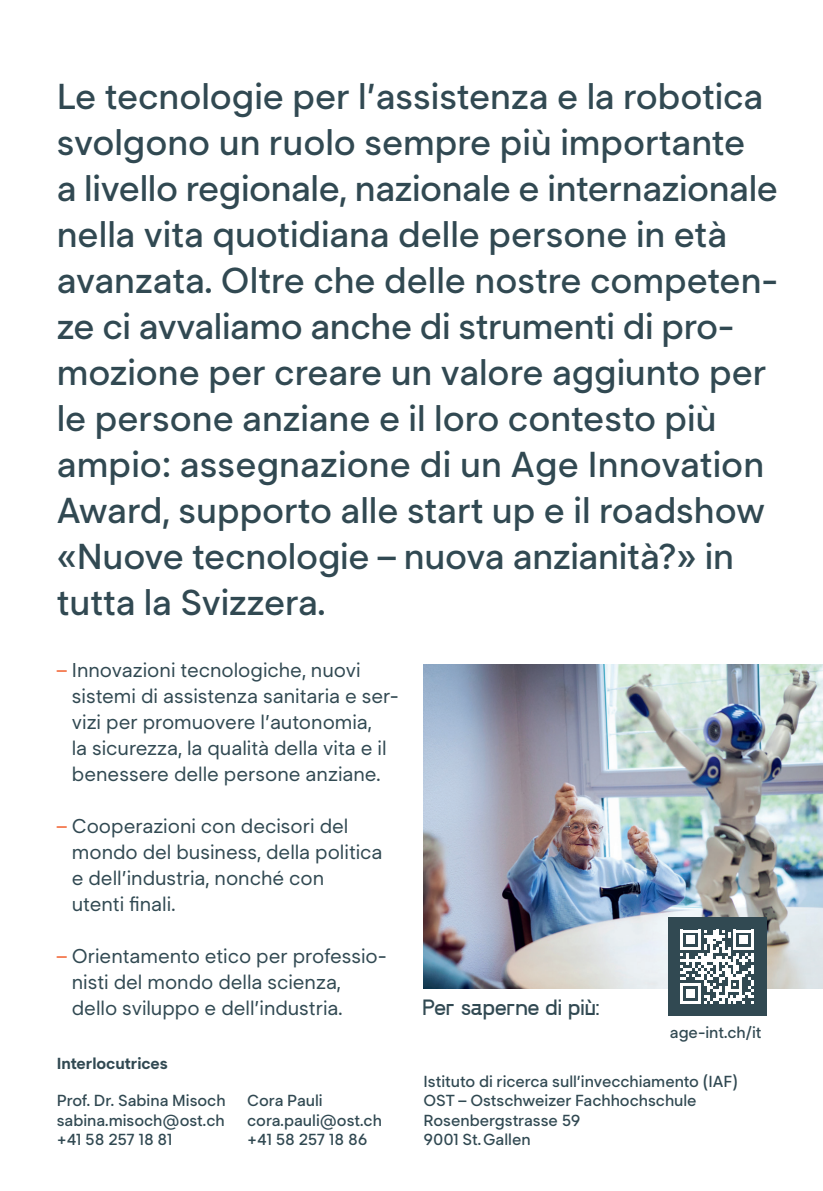
<style>
.page{position:relative;width:823px;height:1191px;background:#fff}
.page>*{position:absolute;margin:0;border:0;box-sizing:border-box;transform-origin:0 0}
.t1{font:500 36px/46px "Segment";color:#314952}
.t2{font:22px "SK Concretica";color:#314952}
.t3{font:20px/26px "Segment";color:#314952}
.t4{font:500 16px/19.2px "Segment";color:#314952}
.t5{font:700 16px "Segment";color:#314952}
.s1{color:#f36f42}
</style>
<div class="page">
<img style="left:423px;top:664px;width:399px;height:324px">
<div style="left:667px;top:917px;width:98px;height:98px;background:#314952"></div>
<svg style="left:680px;top:929px;width:73px;height:75px"></svg>
<p class="t1" style="left:57px;top:73px;width:722px">Le tecnologie per l’assistenza e la robotica svolgono un ruolo sempre più importante<br>a livello regionale, nazionale e internazionale nella vita quotidiana delle persone in età avanzata. Oltre che delle nostre competen&shy;ze ci avvaliamo anche di strumenti di pro&shy;mozione per creare un valore aggiunto per le persone anziane e il loro contesto più ampio: assegnazione di un Age Innovation Award, supporto alle start up e il roadshow «Nuove tecnologie – nuova anzianità?» in tutta la Svizzera.</p>
<p class="t3" style="left:72px;top:656px;width:328px;text-indent:-15px"><span class="s1">–</span> Innovazioni tecnologiche, nuovi sistemi di assistenza sanitaria e ser&shy;vizi per promuovere l’autonomia,<br>la sicurezza, la qualità della vita e il benessere delle persone anziane.</p>
<p class="t3" style="left:72px;top:812px;width:312px;text-indent:-15px"><span class="s1">–</span> Cooperazioni con decisori del mondo del business, della politica e dell’industria, nonché con<br>utenti finali.</p>
<p class="t3" style="left:72px;top:942px;width:316px;text-indent:-15px"><span class="s1">–</span> Orientamento etico per professio&shy;nisti del mondo della scienza, dello sviluppo e dell’industria.</p>
<p class="t5" style="left:57px;top:1053px;width:113px">Interlocutrices</p>
<p class="t4" style="left:57px;top:1091px;width:170px;text-align:justify">Prof. Dr. Sabina Misoch sabina.misoch@ost.ch +41 58 257 18 81</p>
<p class="t4" style="left:247px;top:1091px;width:136px">Cora Pauli cora.pauli@ost.ch +41 58 257 18 86</p>
<p class="t2" style="left:422px;top:991px;width:178px">Per saperne di più:</p>
<p class="t4" style="left:669px;top:1022px;width:93px">age-int.ch/it</p>
<p class="t4" style="left:423px;top:1071px;width:316px">Istituto di ricerca sull’invecchiamento (IAF)<br>OST – Ostschweizer Fachhochschule<br>Rosenbergstrasse 59<br>9001 St.Gallen</p>
</div>
